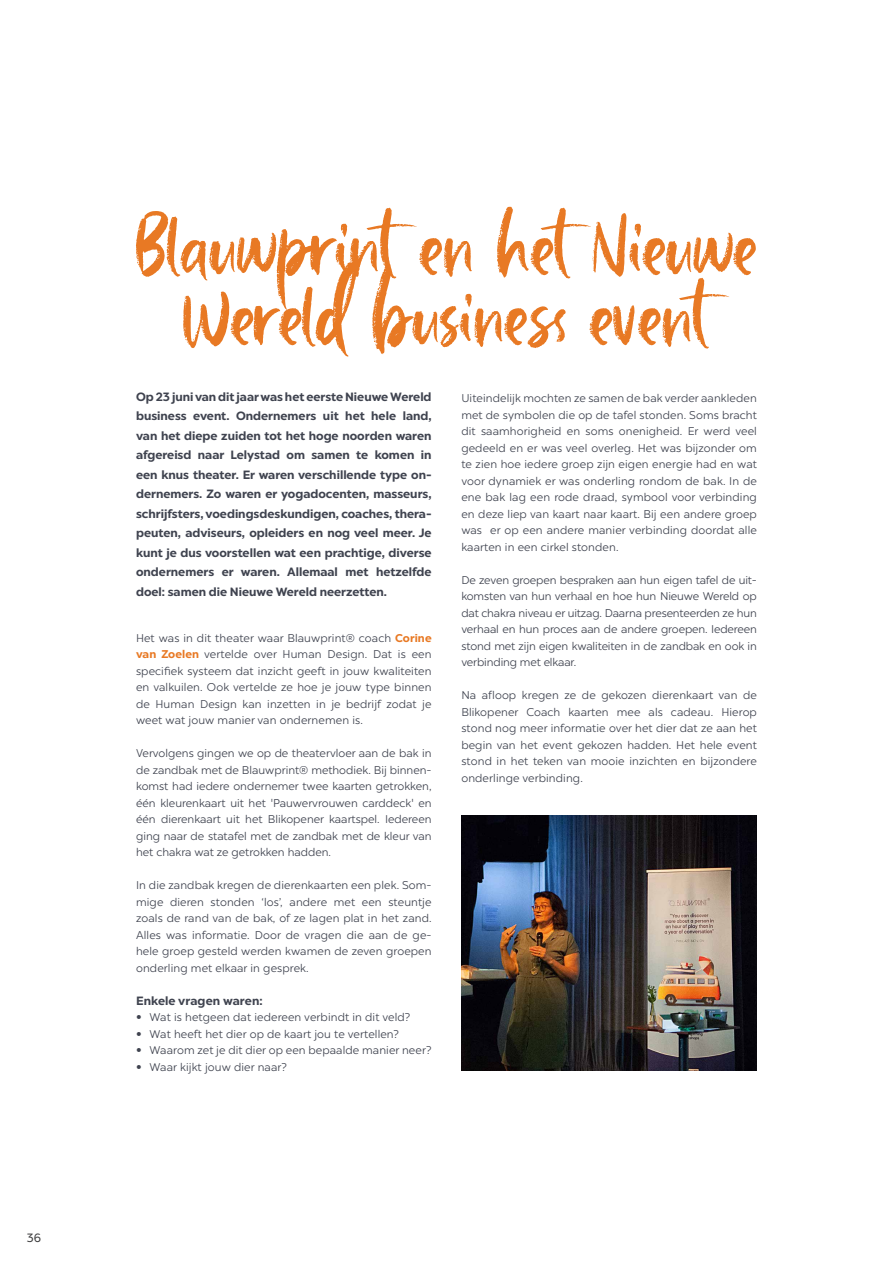
<style>
.page{position:relative;width:893px;height:1263px;background:#fff}
.page>*{position:absolute;margin:0;border:0;box-sizing:border-box;transform-origin:0 0}
.t1{font:96.15px/70.1px "Baille Simpson";letter-spacing:-.01em;color:#e87924;text-align:center}
.t2{font:700 12px/19.5px "Chronica Pro";color:#3f434f;text-align:justify}
.t3{font:italic 12px "Chronica Pro";color:#3e3e3f}
.t4{font:300 11.25px/16.5px "Chronica Pro";letter-spacing:.01em;color:#3f434f;text-align:justify}
.s1{font-weight:700;color:#e87924}
.s2{font-family:"Helvetica Neue LT Std";font-weight:700}
</style>
<div class="page">
<img style="left:461px;top:815px;width:296px;height:256px">
<p class="t3" style="left:27px;top:1229px;width:16px">36</p>
<h1 class="t1" style="left:136px;top:208px;width:623px">Blauwprint en het Nieuwe<br>Wereld business event</h1>
<p class="t2" style="left:136px;top:386px;width:297px">Op 23 juni van dit jaar was het eerste Nieuwe Wereld business event. Ondernemers uit het hele land, van het diepe zuiden tot het hoge noorden waren afgereisd naar Lelystad om samen te komen in een knus theater. Er waren verschillende type on&shy;dernemers. Zo waren er yogadocenten, masseurs, schrijfsters, voedingsdeskundigen, coaches, thera&shy;peuten, adviseurs, opleiders en nog veel meer. Je kunt je dus voorstellen wat een prachtige, diverse ondernemers er waren. Allemaal met hetzelfde doel: samen die Nieuwe Wereld neerzetten.</p>
<p class="t4" style="left:461px;top:389px;width:297px">Uiteindelijk mochten ze samen de bak verder aankleden met de symbolen die op de tafel stonden. Soms bracht dit saamhorigheid en soms onenigheid. Er werd veel gedeeld en er was veel overleg. Het was bijzonder om te zien hoe iedere groep zijn eigen energie had en wat voor dynamiek er was onderling rondom de bak. In de ene bak lag een rode draad, symbool voor verbinding en deze liep van kaart naar kaart. Bij een andere groep was er op een andere manier verbinding doordat alle kaarten in een cirkel stonden.</p>
<p class="t4" style="left:461px;top:571px;width:297px">De zeven groepen bespraken aan hun eigen tafel de uit&shy;komsten van hun verhaal en hoe hun Nieuwe Wereld op dat chakra niveau er uitzag. Daarna presenteerden ze hun verhaal en hun proces aan de andere groepen. Iedereen stond met zijn eigen kwaliteiten in de zandbak en ook in verbinding met elkaar.</p>
<p class="t4" style="left:461px;top:687px;width:297px">Na afloop kregen ze de gekozen dierenkaart van de Blikopener Coach kaarten mee als cadeau. Hierop stond nog meer informatie over het dier dat ze aan het begin van het event gekozen hadden. Het hele event stond in het teken van mooie inzichten en bijzondere onderlinge verbinding.</p>
<p class="t4" style="left:136px;top:629px;width:297px">Het was in dit theater waar Blauwprint® coach <span class="s1">Corine van Zoelen</span> vertelde over Human Design. Dat is een specifiek systeem dat inzicht geeft in jouw kwaliteiten en valkuilen. Ook vertelde ze hoe je jouw type binnen de Human Design kan inzetten in je bedrijf zodat je weet wat jouw manier van ondernemen is.</p>
<p class="t4" style="left:136px;top:745px;width:297px">Vervolgens gingen we op de theatervloer aan de bak in de zandbak met de Blauwprint® methodiek. Bij binnen&shy;komst had iedere ondernemer twee kaarten getrokken, één kleurenkaart uit het 'Pauwervrouwen carddeck' en één dierenkaart uit het Blikopener kaartspel. Iedereen ging naar de statafel met de zandbak met de kleur van het chakra wat ze getrokken hadden.</p>
<p class="t4" style="left:136px;top:877px;width:297px">In die zandbak kregen de dierenkaarten een plek. Som&shy;mige dieren stonden ‘los’, andere met een steuntje zoals de rand van de bak, of ze lagen plat in het zand.<br>Alles was informatie. Door de vragen die aan de ge&shy;hele groep gesteld werden kwamen de zeven groepen onderling met elkaar in gesprek.</p>
<p class="t2" style="left:136px;top:990px;width:128px">Enkele vragen waren:</p>
<p class="t4" style="left:136px;top:1009px;width:276px"><span class="s2">•</span> Wat is hetgeen dat iedereen verbindt in dit veld?</p>
<p class="t4" style="left:136px;top:1025px;width:264px"><span class="s2">•</span> Wat heeft het dier op de kaart jou te vertellen?</p>
<p class="t4" style="left:136px;top:1042px;width:297px"><span class="s2">•</span> Waarom zet je dit dier op een bepaalde manier neer?</p>
<p class="t4" style="left:136px;top:1058px;width:153px"><span class="s2">•</span> Waar kijkt jouw dier naar?</p>
</div>
